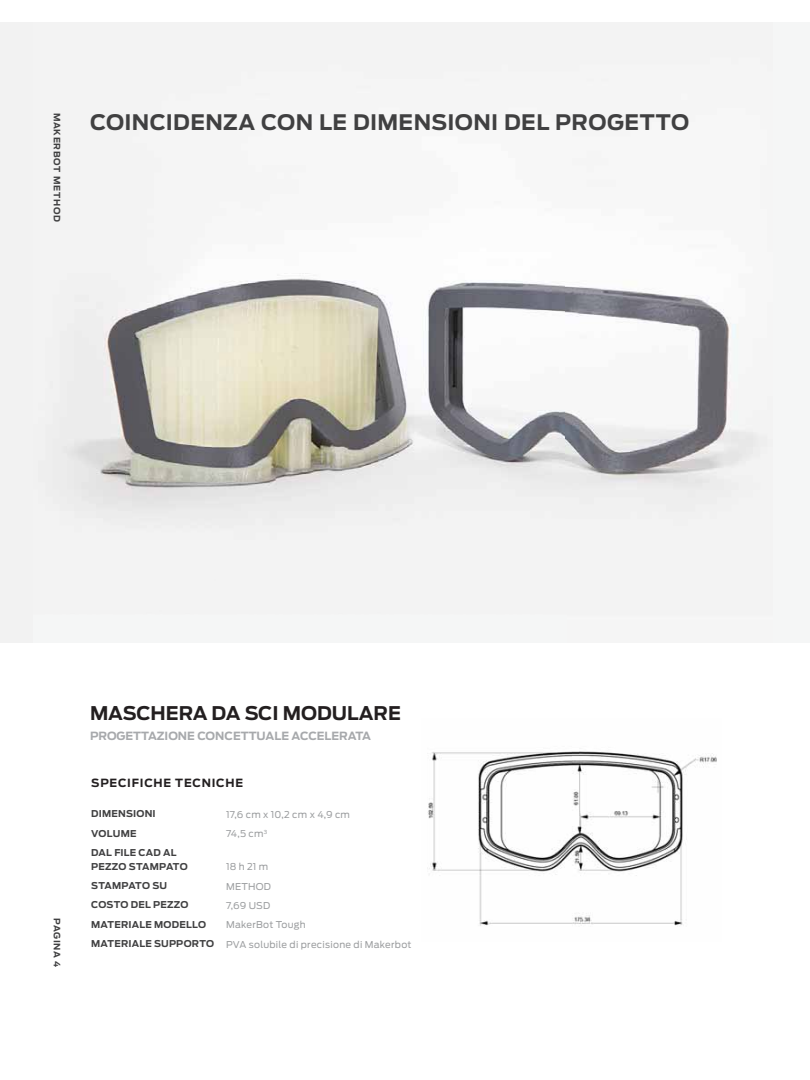
<style>
.page{position:relative;width:810px;height:1080px;background:#fff}
.page>*{position:absolute;margin:0;border:0;box-sizing:border-box;transform-origin:0 0}
.t1{font:700 21.25px "Antenna";letter-spacing:.02em;color:#404041}
.t2{font:700 18.75px "Antenna";color:#231f20}
.t3{font:700 11.25px "Antenna";color:#a7a9ac}
.t4{font:700 11.25px "Antenna";letter-spacing:.07em;color:#231f20}
.t5{font:700 9.38px/19.4px "Antenna";letter-spacing:.025em;color:#404041}
.t6{font:9.38px/19.4px "Antenna";letter-spacing:.025em;color:#9d9fa1}
.t7{font:700 8.75px "Antenna";letter-spacing:.085em;color:#404041}
</style>
<div class="page">
<div style="left:0;top:22px;width:788px;height:621px;background:#f2f2f2"></div>
<img style="left:66px;top:247px;width:687px;height:261px">
<img style="left:427px;top:751px;width:290px;height:175px">
<div style="left:773px;top:22px;width:37px;height:621px;background:#f5f6f6"></div>
<p class="t7" style="left:60px;top:113px;width:111px;rotate:90deg">MAKERBOT METHOD</p>
<h1 class="t1" style="left:90px;top:114px;width:601px">COINCIDENZA CON LE DIMENSIONI DEL PROGETTO</h1>
<p class="t7" style="left:60px;top:918px;width:51px;rotate:90deg">PAGINA 4</p>
<h2 class="t2" style="left:90px;top:706px;width:312px">MASCHERA DA SCI MODULARE</h2>
<p class="t3" style="left:90px;top:732px;width:283px">PROGETTAZIONE CONCETTUALE ACCELERATA</p>
<p class="t4" style="left:91px;top:778px;width:153px">SPECIFICHE TECNICHE</p>
<p class="t5" style="left:91px;top:805px;width:87px">DIMENSIONI<br>VOLUME<br>DAL FILE CAD AL</p>
<p class="t5" style="left:91px;top:858px;width:125px">PEZZO STAMPATO<br>STAMPATO SU<br>COSTO DEL PEZZO<br>MATERIALE MODELLO<br>MATERIALE SUPPORTO</p>
<p class="t6" style="left:226px;top:805px;width:125px">17,6 cm x 10,2 cm x 4,9 cm<br>74,5 cm<sup>3</sup></p>
<p class="t6" style="left:226px;top:858px;width:187px">18 h 21 m<br>METHOD<br>7,69 USD<br>MakerBot Tough<br>PVA solubile di precisione di Makerbot</p>
</div>
